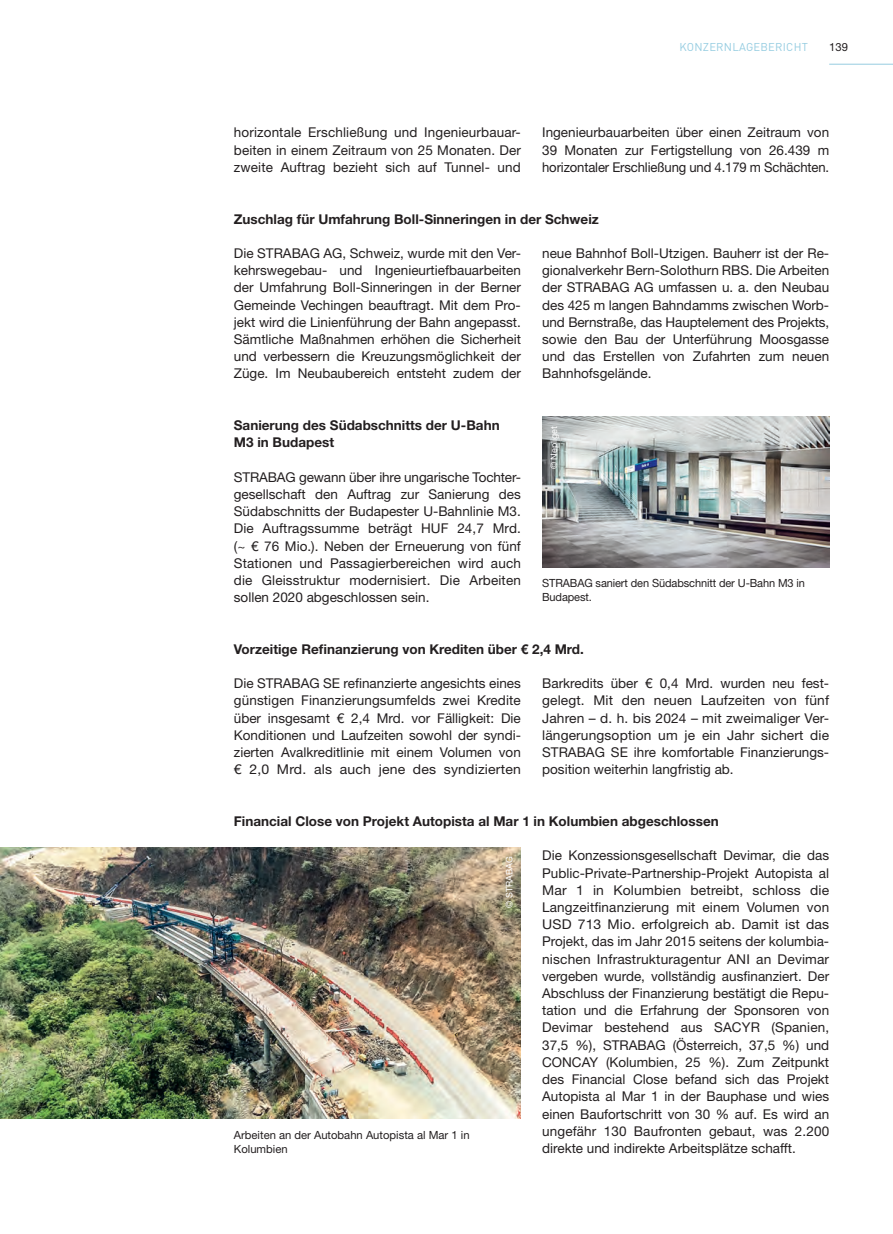
<style>
.page{position:relative;width:893px;height:1234px;background:#fff}
.page>*{position:absolute;margin:0;border:0;box-sizing:border-box;transform-origin:0 0}
.t1{font:13.5px/17.2px "Helvetica Neue LT Pro";color:#231f20;text-align:justify}
.t2{font:700 13.5px/17.2px "Helvetica Neue LT Pro";color:#231f20}
.t3{font:11.25px/14.2px "Helvetica Neue LT Pro";letter-spacing:-.005em;color:#231f20}
.t4{font:11.25px "DIN Pro";letter-spacing:.02em;color:#96cde1}
.t5{font:9px "Helvetica Neue LT Pro";color:#fff}
</style>
<div class="page">
<hr style="left:829px;top:64px;width:64px;height:1px;background:#96cde1">
<img style="left:0;top:847px;width:521px;height:271px">
<img style="left:542px;top:416px;width:287px;height:151px">
<p class="t4" style="left:679px;top:39px;width:130px">KONZERNLAGEBERICHT</p>
<p class="t3" style="left:829px;top:39px;width:20px">139</p>
<p class="t1" style="left:234px;top:124px;width:289px">horizontale Erschließung und Ingenieurbauar&shy;beiten in einem Zeitraum von 25 Monaten. Der zweite Auftrag bezieht sich auf Tunnel- und</p>
<p class="t1" style="left:542px;top:124px;width:289px">Ingenieurbauarbeiten über einen Zeitraum von 39 Monaten zur Fertigstellung von 26.439 m horizontaler Erschließung und 4.179 m Schächten.</p>
<p class="t2" style="left:234px;top:210px;width:366px">Zuschlag für Umfahrung Boll-Sinneringen in der Schweiz</p>
<p class="t1" style="left:234px;top:244px;width:289px">Die STRABAG AG, Schweiz, wurde mit den Ver&shy;kehrswegebau- und Ingenieurtiefbauarbeiten der Umfahrung Boll-Sinneringen in der Berner Gemeinde Vechingen beauftragt. Mit dem Pro&shy;jekt wird die Linienführung der Bahn angepasst.<br>Sämtliche Maßnahmen erhöhen die Sicherheit und verbessern die Kreuzungsmöglichkeit der Züge. Im Neubaubereich entsteht zudem der</p>
<p class="t1" style="left:542px;top:244px;width:289px">neue Bahnhof Boll-Utzigen. Bauherr ist der Re&shy;gionalverkehr Bern-Solothurn RBS. Die Arbeiten der STRABAG AG umfassen u. a. den Neubau des 425 m langen Bahndamms zwischen Worb&shy;und Bernstraße, das Hauptelement des Projekts, sowie den Bau der Unterführung Moosgasse und das Erstellen von Zufahrten zum neuen Bahnhofsgelände.</p>
<p class="t2" style="left:234px;top:416px;width:267px">Sanierung des Südabschnitts der U-Bahn<br>M3 in Budapest</p>
<p class="t1" style="left:234px;top:468px;width:289px">STRABAG gewann über ihre ungarische Tochter&shy;gesellschaft den Auftrag zur Sanierung des Südabschnitts der Budapester U-Bahnlinie M3.<br>Die Auftragssumme beträgt HUF 24,7 Mrd. (~ € 76 Mio.). Neben der Erneuerung von fünf Stationen und Passagierbereichen wird auch die Gleisstruktur modernisiert. Die Arbeiten sollen 2020 abgeschlossen sein.</p>
<p class="t2" style="left:234px;top:640px;width:352px">Vorzeitige Refinanzierung von Krediten über € 2,4 Mrd.</p>
<p class="t1" style="left:234px;top:674px;width:289px">Die STRABAG SE refinanzierte angesichts eines günstigen Finanzierungsumfelds zwei Kredite über insgesamt € 2,4 Mrd. vor Fälligkeit: Die Konditionen und Laufzeiten sowohl der syndi&shy;zierten Avalkreditlinie mit einem Volumen von € 2,0 Mrd. als auch jene des syndizierten</p>
<p class="t1" style="left:542px;top:674px;width:289px">Barkredits über € 0,4 Mrd. wurden neu fest&shy;gelegt. Mit den neuen Laufzeiten von fünf Jahren – d. h. bis 2024 – mit zweimaliger Ver&shy;längerungsoption um je ein Jahr sichert die STRABAG SE ihre komfortable Finanzierungs&shy;position weiterhin langfristig ab.</p>
<p class="t2" style="left:234px;top:811px;width:486px">Financial Close von Projekt Autopista al Mar 1 in Kolumbien abgeschlossen</p>
<p class="t1" style="left:542px;top:846px;width:289px">Die Konzessionsgesellschaft Devimar, die das Public-Private-Partnership-Projekt Autopista al Mar 1 in Kolumbien betreibt, schloss die Langzeitfinanzierung mit einem Volumen von USD 713 Mio. erfolgreich ab. Damit ist das Projekt, das im Jahr 2015 seitens der kolumbia&shy;nischen Infrastrukturagentur ANI an Devimar vergeben wurde, vollständig ausfinanziert. Der Abschluss der Finanzierung bestätigt die Repu&shy;tation und die Erfahrung der Sponsoren von Devimar bestehend aus SACYR (Spanien, 37,5 %), STRABAG (Österreich, 37,5 %) und CONCAY (Kolumbien, 25 %). Zum Zeitpunkt des Financial Close befand sich das Projekt Autopista al Mar 1 in der Bauphase und wies einen Baufortschritt von 30 % auf. Es wird an ungefähr 130 Baufronten gebaut, was 2.200 direkte und indirekte Arbeitsplätze schafft.</p>
<p class="t5" style="left:548px;top:469px;width:45px;rotate:-90deg">© Nepliget</p>
<p class="t3" style="left:542px;top:575px;width:264px">STRABAG saniert den Südabschnitt der U-Bahn M3 in<br>Budapest.</p>
<p class="t5" style="left:504px;top:907px;width:53px;rotate:-90deg">© STRABAG</p>
<p class="t3" style="left:234px;top:1127px;width:237px">Arbeiten an der Autobahn Autopista al Mar 1 in<br>Kolumbien</p>
</div>
